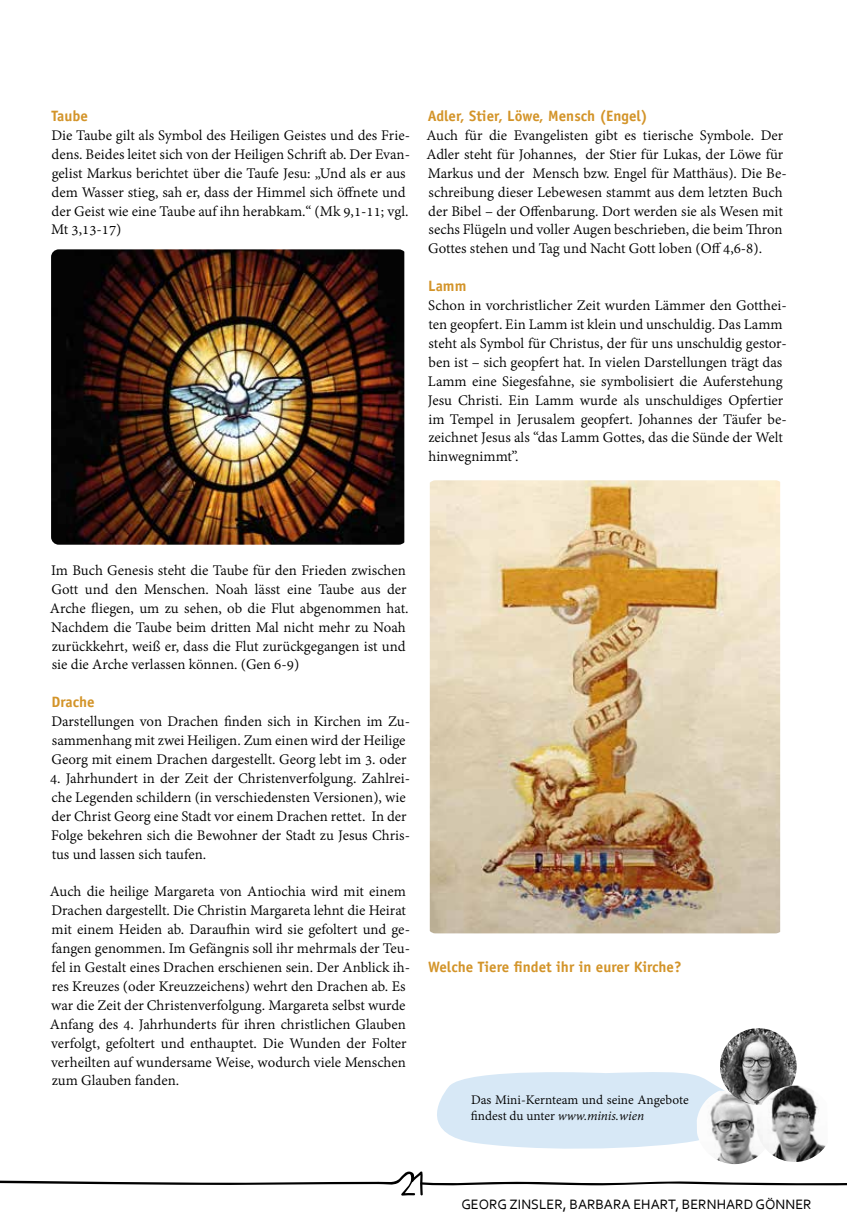
<style>
.page{position:relative;width:847px;height:1221px;background:#fff}
.page>*{position:absolute;margin:0;border:0;box-sizing:border-box;transform-origin:0 0}
.t1{font:15.9px/18.9px "Adobe Devanagari";color:#000}
.t2{font:700 15px "Officina Sans";color:#d39429}
.t3{font:14.25px/16.5px "Adobe Devanagari";color:#000}
.t4{font:14.25px "Corbel";color:#000}
.s1{font-style:italic}
</style>
<div class="page">
<img style="left:51px;top:249px;width:353px;height:295px">
<svg style="left:0;top:1171px;width:846px;height:24px"></svg>
<svg style="left:437px;top:1072px;width:286px;height:77px;background:#daeaf6"></svg>
<img style="left:696px;top:1090px;width:60px;height:73px">
<img style="left:719px;top:1028px;width:77px;height:76px;border-radius:38px">
<img style="left:756px;top:1085px;width:70px;height:76px">
<img style="left:429px;top:480px;width:350px;height:453px">
<p class="t2" style="left:51px;top:106px;width:38px">Taube</p>
<p class="t1" style="left:51px;top:127px;width:360px">Die Taube gilt als Symbol des Heiligen Geistes und des Frie&shy;dens. Beides leitet sich von der Heiligen Schrift ab. Der Evan&shy;gelist Markus berichtet über die Taufe Jesu: „Und als er aus dem Wasser stieg, sah er, dass der Himmel sich öffnete und der Geist wie eine Taube auf ihn herabkam.“ (Mk 9,1-11; vgl.<br>Mt 3,13-17)</p>
<p class="t2" style="left:427px;top:106px;width:221px">Adler, Stier, Löwe, Mensch (Engel)</p>
<p class="t1" style="left:426px;top:127px;width:361px">Auch für die Evangelisten gibt es tierische Symbole. Der Adler steht für Johannes, der Stier für Lukas, der Löwe für Markus und der Mensch bzw. Engel für Matthäus). Die Be&shy;schreibung dieser Lebewesen stammt aus dem letzten Buch der Bibel – der Offenbarung. Dort werden sie als Wesen mit sechs Flügeln und voller Augen beschrieben, die beim Thron Gottes stehen und Tag und Nacht Gott loben (Off 4,6-8).</p>
<p class="t2" style="left:428px;top:277px;width:40px">Lamm</p>
<p class="t1" style="left:427px;top:297px;width:360px">Schon in vorchristlicher Zeit wurden Lämmer den Gotthei&shy;ten geopfert. Ein Lamm ist klein und unschuldig. Das Lamm steht als Symbol für Christus, der für uns unschuldig gestor&shy;ben ist – sich geopfert hat. In vielen Darstellungen trägt das Lamm eine Siegesfahne, sie symbolisiert die Auferstehung Jesu Christi. Ein Lamm wurde als unschuldiges Opfertier im Tempel in Jerusalem geopfert. Johannes der Täufer be&shy;zeichnet Jesus als “das Lamm Gottes, das die Sünde der Welt hinwegnimmt”.</p>
<p class="t1" style="left:50px;top:562px;width:360px">Im Buch Genesis steht die Taube für den Frieden zwischen Gott und den Menschen. Noah lässt eine Taube aus der Arche fliegen, um zu sehen, ob die Flut abgenommen hat.<br>Nachdem die Taube beim dritten Mal nicht mehr zu Noah zurückkehrt, weiß er, dass die Flut zurückgegangen ist und sie die Arche verlassen können. (Gen 6-9)</p>
<p class="t2" style="left:52px;top:692px;width:45px">Drache</p>
<p class="t1" style="left:51px;top:713px;width:360px">Darstellungen von Drachen finden sich in Kirchen im Zu&shy;sammenhang mit zwei Heiligen. Zum einen wird der Heilige<br>Georg mit einem Drachen dargestellt. Georg lebt im 3. oder</p>
<p class="t1" style="left:50px;top:770px;width:361px">4. Jahrhundert in der Zeit der Christenverfolgung. Zahlrei&shy;che Legenden schildern (in verschiedensten Versionen), wie der Christ Georg eine Stadt vor einem Drachen rettet. In der Folge bekehren sich die Bewohner der Stadt zu Jesus Chris&shy;tus und lassen sich taufen.</p>
<p class="t1" style="left:50px;top:883px;width:361px">Auch die heilige Margareta von Antiochia wird mit einem Drachen dargestellt. Die Christin Margareta lehnt die Heirat mit einem Heiden ab. Daraufhin wird sie gefoltert und ge&shy;fangen genommen. Im Gefängnis soll ihr mehrmals der Teu&shy;fel in Gestalt eines Drachen erschienen sein. Der Anblick ih&shy;res Kreuzes (oder Kreuzzeichens) wehrt den Drachen ab. Es war die Zeit der Christenverfolgung. Margareta selbst wurde Anfang des 4. Jahrhunderts für ihren christlichen Glauben verfolgt, gefoltert und enthauptet. Die Wunden der Folter verheilten auf wundersame Weise, wodurch viele Menschen zum Glauben fanden.</p>
<p class="t2" style="left:428px;top:957px;width:255px">Welche Tiere findet ihr in eurer Kirche?</p>
<p class="t3" style="left:470px;top:1092px;width:219px">Das Mini-Kernteam und seine Angebote findest du unter <span class="s1">www.minis.wien</span></p>
<p class="t4" style="left:461px;top:1195px;width:351px">GEORG ZINSLER, BARBARA EHART, BERNHARD GÖNNER</p>
</div>
